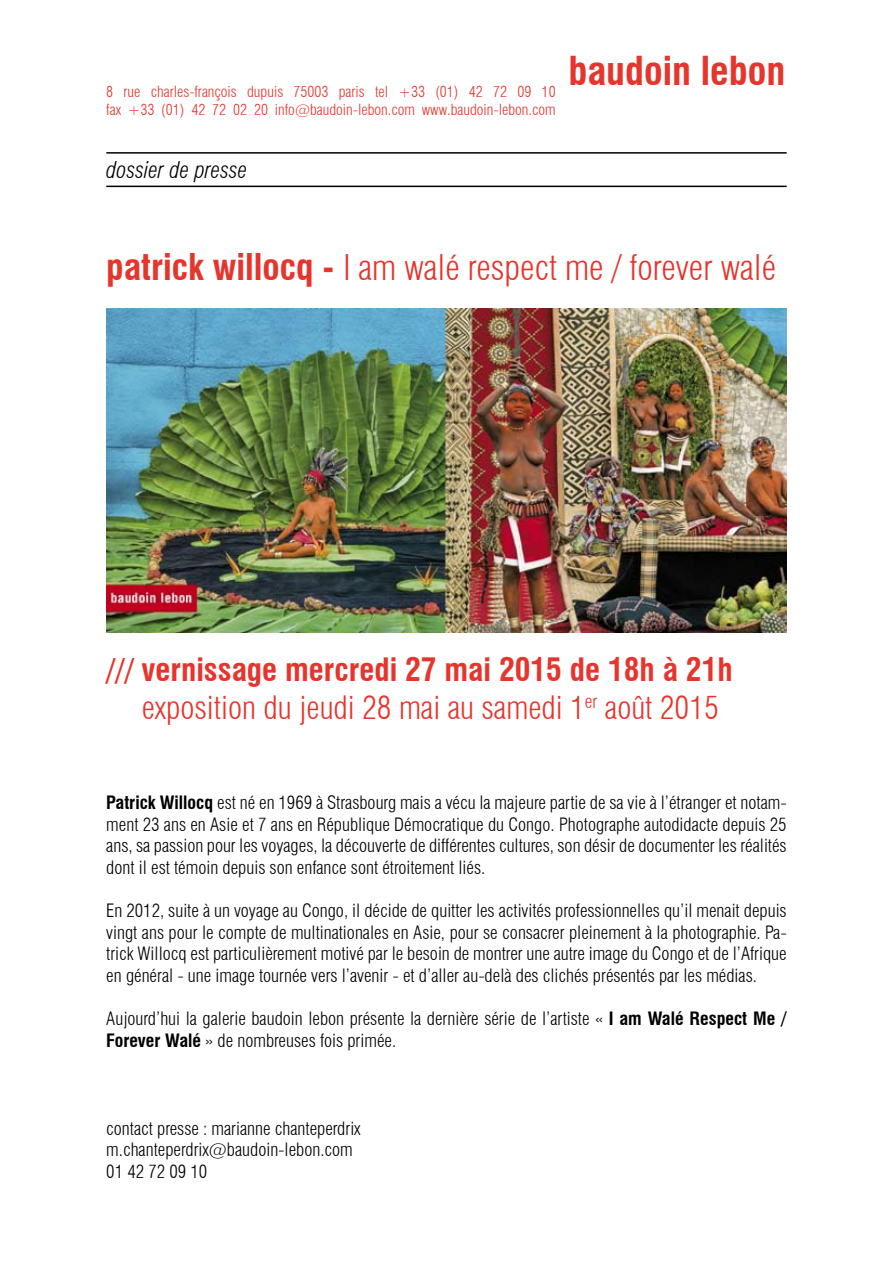
<style>
.page{position:relative;width:893px;height:1263px;background:#fff}
.page>*{position:absolute;margin:0;border:0;box-sizing:border-box;transform-origin:0 0}
.t1{font:700 condensed 39px "Swiss 721 BT";color:#e5352c}
.t2{font:300 condensed 34.5px "Swiss 721 BT";color:#e5352c}
.t3{font:300 condensed 31.5px/37.8px "Swiss 721 BT";color:#e5352c}
.t4{font:italic 300 condensed 22.5px "Swiss 721 BT";color:#000}
.t5{font:300 condensed 18px/21.6px "Swiss 721 BT";color:#000}
.t6{font:300 condensed 15px/18px "Swiss 721 BT";color:#e5352c}
.s1{font-weight:700;font-size:36px}
.s2{font-weight:700;font-size:30px}
.s3{font-weight:700}
</style>
<div class="page">
<hr style="left:106px;top:152px;width:681px;height:2px;background:#000">
<hr style="left:106px;top:186px;width:681px;height:1px;background:#000">
<img style="left:106px;top:308px;width:681px;height:324px">
<p class="t6" style="left:106px;top:82px;width:451px">8 rue charles-françois dupuis 75003 paris tel +33 (01) 42 72 09 10 fax +33 (01) 42 72 02 20 info@baudoin-lebon.com www.baudoin-lebon.com</p>
<h1 class="t1" style="left:568px;top:48px;width:218px">baudoin lebon</h1>
<p class="t4" style="left:106px;top:157px;width:143px">dossier de presse</p>
<h2 class="t2" style="left:106px;top:247px;width:671px"><span class="s1">patrick willocq -</span> I am walé respect me / forever walé</h2>
<h3 class="t3" style="left:142px;top:650px;width:592px;text-indent:-35px"><span class="s2">///</span> <span class="s3">vernissage mercredi 27 mai 2015 de 18h à 21h </span>exposition du jeudi 28 mai au samedi 1<sup>er</sup> août 2015</h3>
<p class="t5" style="left:106px;top:791px;width:682px;text-align:justify"><span class="s3">Patrick Willocq</span> est né en 1969 à Strasbourg mais a vécu la majeure partie de sa vie à l’étranger et notam&shy;ment 23 ans en Asie et 7 ans en République Démocratique du Congo. Photographe autodidacte depuis 25 ans, sa passion pour les voyages, la découverte de différentes cultures, son désir de documenter les réalités dont il est témoin depuis son enfance sont étroitement liés.</p>
<p class="t5" style="left:106px;top:899px;width:682px;text-align:justify">En 2012, suite à un voyage au Congo, il décide de quitter les activités professionnelles qu’il menait depuis vingt ans pour le compte de multinationales en Asie, pour se consacrer pleinement à la photographie. Pa&shy;trick Willocq est particulièrement motivé par le besoin de montrer une autre image du Congo et de l’Afrique en général - une image tournée vers l’avenir - et d’aller au-delà des clichés présentés par les médias.</p>
<p class="t5" style="left:106px;top:1007px;width:682px">Aujourd’hui la galerie baudoin lebon présente la dernière série de l’artiste « <span class="s3">I am Walé Respect Me /<br>Forever Walé</span> » de nombreuses fois primée.</p>
<p class="t5" style="left:106px;top:1117px;width:256px">contact presse : marianne chanteperdrix m.chanteperdrix@baudoin-lebon.com<br>01 42 72 09 10</p>
</div>
